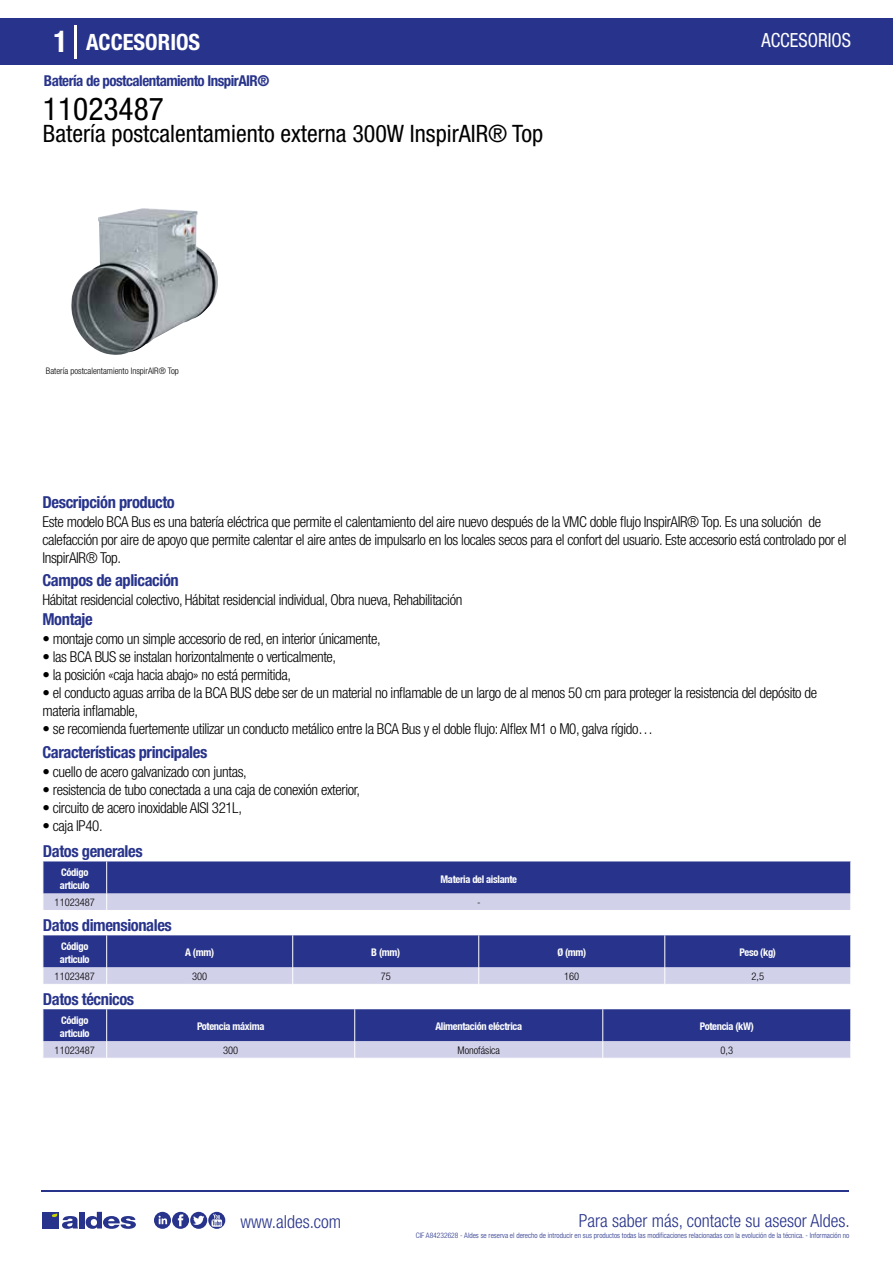
<style>
.page{position:relative;width:893px;height:1263px;background:#fff}
.page>*{position:absolute;margin:0;border:0;box-sizing:border-box;transform-origin:0 0}
.t1{font:condensed 31.5px "Helvetica Neue LT Std";color:#000}
.t2{font:condensed 24px "Helvetica Neue LT Std";color:#000}
.t3{font:700 condensed 22.5px "Helvetica Neue LT Std";color:#fff}
.t4{font:condensed 19.5px "Helvetica Neue LT Std";color:#fff;scale:.95 1}
.t5{font:300 condensed 18px "Helvetica Neue";color:#28348b}
.t6{font:700 condensed 16.5px "Helvetica Neue LT Std";letter-spacing:-.025em;color:#28348b}
.t7{font:300 condensed 15px/18px "Helvetica Neue LT Std";letter-spacing:-.025em;color:#000}
.t8{font:700 condensed 15px "Helvetica Neue LT Std";letter-spacing:-.035em;color:#28348b}
.t9{font:700 condensed 10.5px/13.5px "Helvetica Neue";letter-spacing:-.03em;color:#fff}
.t10{font:300 condensed 10.5px "Helvetica Neue";color:#000}
.t11{font:300 condensed 9px "Helvetica Neue";color:#000}
.t12{font:300 condensed 7.5px "Helvetica Neue";color:#28348b}
.s1{font-size:30px}
</style>
<div class="page">
<div style="left:0;top:18px;width:893px;height:46px;background:#28348b"></div>
<hr style="left:74px;top:25px;width:2px;height:33px;background:#fff">
<svg style="left:71px;top:208px;width:147px;height:147px"></svg>
<svg style="left:43px;top:861px;width:808px;height:49px;background:#646bac"></svg>
<svg style="left:43px;top:935px;width:808px;height:49px;background:#656cad"></svg>
<svg style="left:43px;top:1009px;width:808px;height:49px;background:#646cac"></svg>
<hr style="left:41px;top:1190px;width:808px;height:1px;background:#28348b">
<svg style="left:154px;top:1212px;width:71px;height:17px"></svg>
<div style="left:42px;top:1212px;width:17px;height:16px;background:#28348b"></div>
<div style="left:79px;top:1212px;width:5px;height:16px;background:#28348b"></div>
<svg style="left:86px;top:1212px;width:50px;height:17px"></svg>
<svg style="left:52px;top:1213px;width:26px;height:16px"></svg>
<h3 class="t3" style="left:54px;top:28px;width:148px"><span class="s1">1</span> ACCESORIOS</h3>
<h3 class="t4" style="left:761px;top:29px;width:96px">ACCESORIOS</h3>
<p class="t8" style="left:44px;top:71px;width:227px">Batería de postcalentamiento InspirAIR®</p>
<h1 class="t1" style="left:43px;top:91px;width:122px">11023487</h1>
<h2 class="t2" style="left:43px;top:120px;width:502px">Batería postcalentamiento externa 300W InspirAIR® Top</h2>
<p class="t11" style="left:46px;top:365px;width:134px">Batería postcalentamiento InspirAIR® Top</p>
<p class="t11" style="left:70px;top:365px;width:70px">de postcalentamiento</p>
<p class="t6" style="left:43px;top:492px;width:134px">Descripción producto</p>
<p class="t7" style="left:43px;top:513px;width:806px">Este modelo BCA Bus es una batería eléctrica que permite el calentamiento del aire nuevo después de la VMC doble flujo InspirAIR® Top. Es una solución de calefacción por aire de apoyo que permite calentar el aire antes de impulsarlo en los locales secos para el confort del usuario. Este accesorio está controlado por el<br>InspirAIR® Top.</p>
<p class="t7" style="left:43px;top:590px;width:421px">Hábitat residencial colectivo, Hábitat residencial individual, Obra nueva, Rehabilitación</p>
<p class="t7" style="left:43px;top:630px;width:340px">• montaje como un simple accesorio de red, en interior únicamente,</p>
<p class="t7" style="left:43px;top:648px;width:295px">• las BCA BUS se instalan horizontalmente o verticalmente,</p>
<p class="t7" style="left:43px;top:666px;width:250px">• la posición «caja hacia abajo» no está permitida,</p>
<p class="t7" style="left:43px;top:684px;width:776px">• el conducto aguas arriba de la BCA BUS debe ser de un material no inflamable de un largo de al menos 50 cm para proteger la resistencia del depósito de materia inflamable,</p>
<p class="t7" style="left:43px;top:720px;width:612px">• se recomienda fuertemente utilizar un conducto metálico entre la BCA Bus y el doble flujo: Alflex M1 o M0, galva rígido…</p>
<p class="t6" style="left:43px;top:570px;width:138px">Campos de aplicación</p>
<p class="t6" style="left:43px;top:609px;width:52px">Montaje</p>
<p class="t6" style="left:43px;top:742px;width:166px">Características principales</p>
<p class="t7" style="left:43px;top:763px;width:206px">• cuello de acero galvanizado con juntas,</p>
<p class="t7" style="left:43px;top:781px;width:319px">• resistencia de tubo conectada a una caja de conexión exterior,</p>
<p class="t7" style="left:43px;top:799px;width:201px">• circuito de acero inoxidable AISI 321L,</p>
<p class="t7" style="left:43px;top:817px;width:62px">• caja IP40.</p>
<p class="t6" style="left:43px;top:841px;width:101px">Datos generales</p>
<p class="t9" style="left:60px;top:865px;width:31px">Código articulo</p>
<p class="t9" style="left:440px;top:872px;width:78px">Materia del aislante</p>
<p class="t10" style="left:55px;top:896px;width:42px">11023487</p>
<p class="t10" style="left:477px;top:896px;width:5px">-</p>
<p class="t6" style="left:43px;top:915px;width:130px">Datos dimensionales</p>
<p class="t9" style="left:60px;top:939px;width:31px">Código articulo</p>
<p class="t9" style="left:185px;top:946px;width:30px">A (mm)</p>
<p class="t9" style="left:371px;top:946px;width:30px">B (mm)</p>
<p class="t9" style="left:557px;top:946px;width:30px">Ø (mm)</p>
<p class="t9" style="left:740px;top:946px;width:38px">Peso (kg)</p>
<p class="t10" style="left:55px;top:970px;width:42px">11023487</p>
<p class="t10" style="left:192px;top:970px;width:17px">300</p>
<p class="t10" style="left:381px;top:970px;width:12px">75</p>
<p class="t10" style="left:564px;top:970px;width:17px">160</p>
<p class="t10" style="left:751px;top:970px;width:14px">2,5</p>
<p class="t6" style="left:43px;top:989px;width:93px">Datos técnicos</p>
<p class="t9" style="left:60px;top:1013px;width:31px">Código articulo</p>
<p class="t9" style="left:197px;top:1020px;width:69px">Potencia máxima</p>
<p class="t9" style="left:435px;top:1020px;width:88px">Alimentación eléctrica</p>
<p class="t9" style="left:700px;top:1020px;width:56px">Potencia (kW)</p>
<p class="t10" style="left:55px;top:1044px;width:42px">11023487</p>
<p class="t10" style="left:223px;top:1044px;width:17px">300</p>
<p class="t10" style="left:457px;top:1044px;width:44px">Monofásica</p>
<p class="t10" style="left:720px;top:1044px;width:14px">0,3</p>
<p class="t5" style="left:240px;top:1211px;width:102px">www.aldes.com</p>
<p class="t5" style="left:579px;top:1211px;width:272px">Para saber más, contacte su asesor Aldes.</p>
<p class="t12" style="left:416px;top:1230px;width:435px">CIF A84232628 - Aldes se reserva el derecho de introducir en sus productos todas las modificaciones relacionadas con la evolución de la técnica. - Información no</p>
</div>
